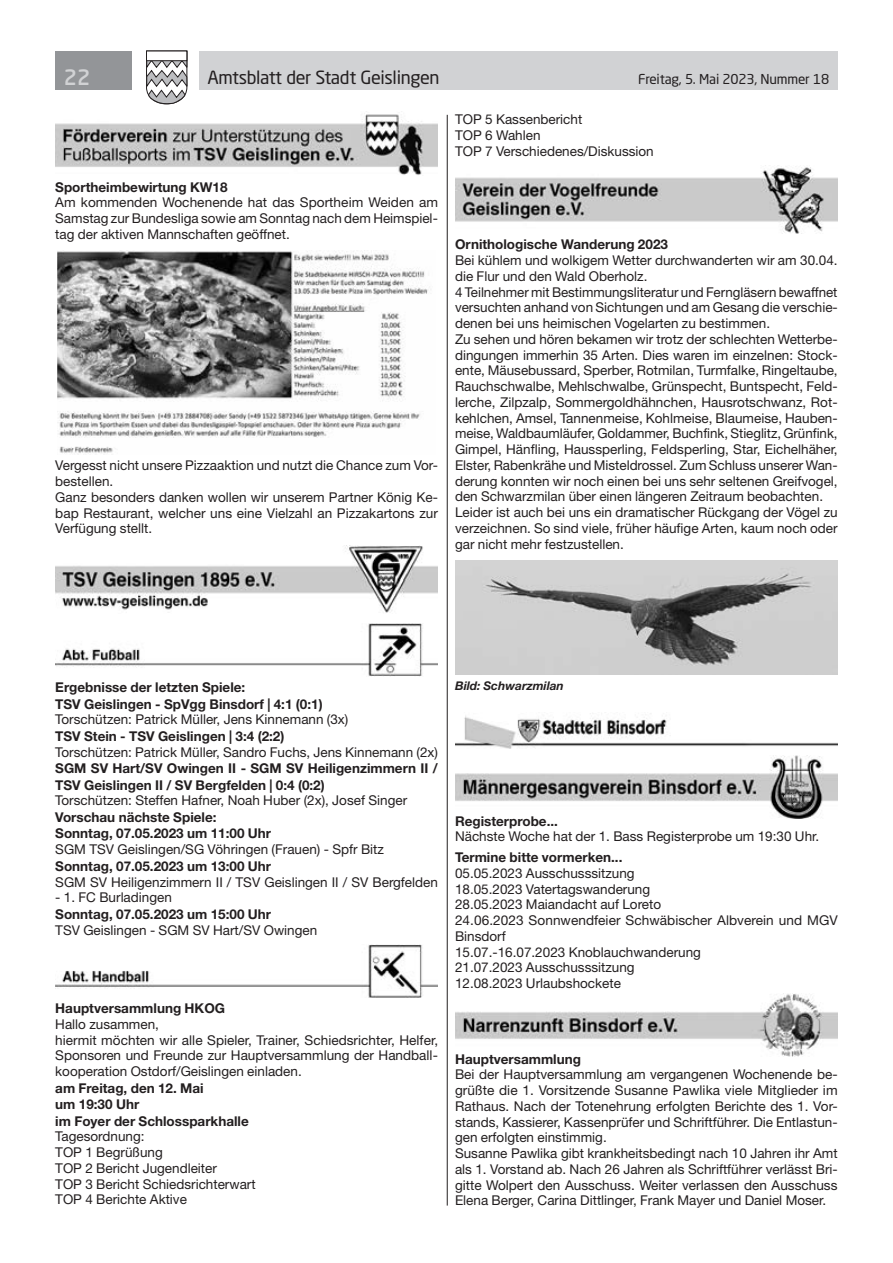
<style>
.page{position:relative;width:893px;height:1263px;background:#fff}
.page>*{position:absolute;margin:0;border:0;box-sizing:border-box;transform-origin:0 0}
.t1{font:500 21px "Neo Sans Std";color:#d1d2d4}
.t2{font:18px "Neo Sans Std";letter-spacing:-.02em;color:#231f20}
.t3{font:13.5px/15.8px "Helvetica Neue LT Std";color:#231f20}
.t4{font:700 13.5px/16.5px "Helvetica Neue LT Std";color:#231f20}
.t5{font:13.5px "Neo Sans Std";letter-spacing:-.015em;color:#231f20}
.t6{font:italic 700 12px "Helvetica Neue LT Std";color:#231f20}
</style>
<div class="page">
<div style="left:199px;top:51px;width:639px;height:38px;background:#d1d2d4"></div>
<div style="left:55px;top:51px;width:77px;height:38px;background:#939598"></div>
<svg style="left:146px;top:50px;width:42px;height:55px"></svg>
<div style="left:146px;top:51px;width:41px;height:10px;background:#fff;border:1px solid #231f20"></div>
<hr style="left:447px;top:115px;width:1px;height:1090px;background:#231f20">
<img style="left:55px;top:114px;width:383px;height:61px">
<img style="left:57px;top:251px;width:371px;height:204px">
<img style="left:55px;top:545px;width:383px;height:68px">
<img style="left:55px;top:623px;width:383px;height:53px">
<img style="left:55px;top:944px;width:383px;height:53px">
<img style="left:455px;top:167px;width:383px;height:67px">
<img style="left:455px;top:560px;width:383px;height:114px">
<img style="left:455px;top:713px;width:383px;height:36px">
<img style="left:455px;top:756px;width:383px;height:62px">
<img style="left:455px;top:993px;width:383px;height:63px">
<h1 class="t1" style="left:64px;top:64px;width:28px">22</h1>
<h2 class="t2" style="left:207px;top:66px;width:234px">Amtsblatt der Stadt Geislingen</h2>
<p class="t5" style="left:638px;top:71px;width:193px">Freitag, 5. Mai 2023, Nummer 18</p>
<p class="t4" style="left:55px;top:178px;width:174px">Sportheimbewirtung KW18</p>
<p class="t3" style="left:55px;top:195px;width:384px;text-align:justify">Am kommenden Wochenende hat das Sportheim Weiden am Samstag zur Bundesliga sowie am Sonntag nach dem Heimspiel&shy;tag der aktiven Mannschaften geöffnet.</p>
<p class="t3" style="left:55px;top:457px;width:384px">Vergesst nicht unsere Pizzaaktion und nutzt die Chance zum Vor&shy;bestellen.<br>Ganz besonders danken wollen wir unserem Partner König Ke&shy;bap Restaurant, welcher uns eine Vielzahl an Pizzakartons zur Verfügung stellt.</p>
<p class="t3" style="left:455px;top:112px;width:200px">TOP 5 Kassenbericht<br>TOP 6 Wahlen<br>TOP 7 Verschiedenes/Diskussion</p>
<p class="t4" style="left:455px;top:236px;width:214px">Ornithologische Wanderung 2023</p>
<p class="t3" style="left:455px;top:252px;width:384px">Bei kühlem und wolkigem Wetter durchwanderten wir am 30.04. die Flur und den Wald Oberholz.<br>4 Teilnehmer mit Bestimmungsliteratur und Ferngläsern bewaffnet versuchten anhand von Sichtungen und am Gesang die verschie&shy;denen bei uns heimischen Vogelarten zu bestimmen.<br>Zu sehen und hören bekamen wir trotz der schlechten Wetterbe&shy;dingungen immerhin 35 Arten. Dies waren im einzelnen: Stock&shy;ente, Mäusebussard, Sperber, Rotmilan, Turmfalke, Ringeltaube, Rauchschwalbe, Mehlschwalbe, Grünspecht, Buntspecht, Feld&shy;lerche, Zilpzalp, Sommergoldhähnchen, Hausrotschwanz, Rot&shy;kehlchen, Amsel, Tannenmeise, Kohlmeise, Blaumeise, Hauben&shy;meise, Waldbaumläufer, Goldammer, Buchfink, Stieglitz, Grünfink, Gimpel, Hänfling, Haussperling, Feldsperling, Star, Eichelhäher, Elster, Rabenkrähe und Misteldrossel. Zum Schluss unserer Wan&shy;derung konnten wir noch einen bei uns sehr seltenen Greifvogel, den Schwarzmilan über einen längeren Zeitraum beobachten.<br>Leider ist auch bei uns ein dramatischer Rückgang der Vögel zu verzeichnen. So sind viele, früher häufige Arten, kaum noch oder gar nicht mehr festzustellen.</p>
<p class="t4" style="left:55px;top:679px;width:269px">Ergebnisse der letzten Spiele:<br>TSV Geislingen - SpVgg Binsdorf | 4:1 (0:1)</p>
<p class="t3" style="left:55px;top:712px;width:295px">Torschützen: Patrick Müller, Jens Kinnemann (3x)</p>
<p class="t4" style="left:55px;top:728px;width:231px">TSV Stein - TSV Geislingen | 3:4 (2:2)</p>
<p class="t3" style="left:55px;top:744px;width:384px">Torschützen: Patrick Müller, Sandro Fuchs, Jens Kinnemann (2x)</p>
<p class="t4" style="left:55px;top:760px;width:384px">SGM SV Hart/SV Owingen II - SGM SV Heiligenzimmern II /<br>TSV Geislingen II / SV Bergfelden | 0:4 (0:2)</p>
<p class="t3" style="left:55px;top:793px;width:353px">Torschützen: Steffen Hafner, Noah Huber (2x), Josef Singer</p>
<p class="t4" style="left:55px;top:809px;width:217px">Vorschau nächste Spiele:<br>Sonntag, 07.05.2023 um 11:00 Uhr</p>
<p class="t3" style="left:55px;top:841px;width:330px">SGM TSV Geislingen/SG Vöhringen (Frauen) - Spfr Bitz</p>
<p class="t4" style="left:55px;top:857px;width:217px">Sonntag, 07.05.2023 um 13:00 Uhr</p>
<p class="t3" style="left:55px;top:874px;width:384px">SGM SV Heiligenzimmern II / TSV Geislingen II / SV Bergfelden</p>
<p class="t3" style="left:55px;top:889px;width:118px">- 1. FC Burladingen</p>
<p class="t4" style="left:55px;top:905px;width:217px">Sonntag, 07.05.2023 um 15:00 Uhr</p>
<p class="t3" style="left:55px;top:922px;width:263px">TSV Geislingen - SGM SV Hart/SV Owingen</p>
<p class="t4" style="left:55px;top:1000px;width:171px">Hauptversammlung HKOG</p>
<p class="t3" style="left:55px;top:1016px;width:384px">Hallo zusammen,<br>hiermit möchten wir alle Spieler, Trainer, Schiedsrichter, Helfer, Sponsoren und Freunde zur Hauptversammlung der Handball&shy;kooperation Ostdorf/Geislingen einladen.</p>
<p class="t4" style="left:55px;top:1079px;width:195px">am Freitag, den 12. Mai<br>um 19:30 Uhr<br>im Foyer der Schlossparkhalle</p>
<p class="t3" style="left:55px;top:1128px;width:202px">Tagesordnung:<br>TOP 1 Begrüßung<br>TOP 2 Bericht Jugendleiter<br>TOP 3 Bericht Schiedsrichterwart<br>TOP 4 Berichte Aktive</p>
<p class="t6" style="left:455px;top:678px;width:110px">Bild: Schwarzmilan</p>
<p class="t4" style="left:455px;top:812px;width:104px">Registerprobe...</p>
<p class="t3" style="left:455px;top:828px;width:366px">Nächste Woche hat der 1. Bass Registerprobe um 19:30 Uhr.</p>
<p class="t4" style="left:455px;top:849px;width:169px">Termine bitte vormerken...</p>
<p class="t3" style="left:455px;top:865px;width:384px">05.05.2023 Ausschusssitzung<br>18.05.2023 Vatertagswanderung<br>28.05.2023 Maiandacht auf Loreto<br>24.06.2023 Sonnwendfeier Schwäbischer Albverein und MGV Binsdorf<br>15.07.-16.07.2023 Knoblauchwanderung<br>21.07.2023 Ausschusssitzung<br>12.08.2023 Urlaubshockete</p>
<p class="t4" style="left:455px;top:1050px;width:127px">Hauptversammlung</p>
<p class="t3" style="left:455px;top:1066px;width:384px">Bei der Hauptversammlung am vergangenen Wochenende be&shy;grüßte die 1. Vorsitzende Susanne Pawlika viele Mitglieder im Rathaus. Nach der Totenehrung erfolgten Berichte des 1. Vor&shy;stands, Kassierer, Kassenprüfer und Schriftführer. Die Entlastun&shy;gen erfolgten einstimmig.<br>Susanne Pawlika gibt krankheitsbedingt nach 10 Jahren ihr Amt als 1. Vorstand ab. Nach 26 Jahren als Schriftführer verlässt Bri&shy;gitte Wolpert den Ausschuss. Weiter verlassen den Ausschuss Elena Berger, Carina Dittlinger, Frank Mayer und Daniel Moser.</p>
</div>
